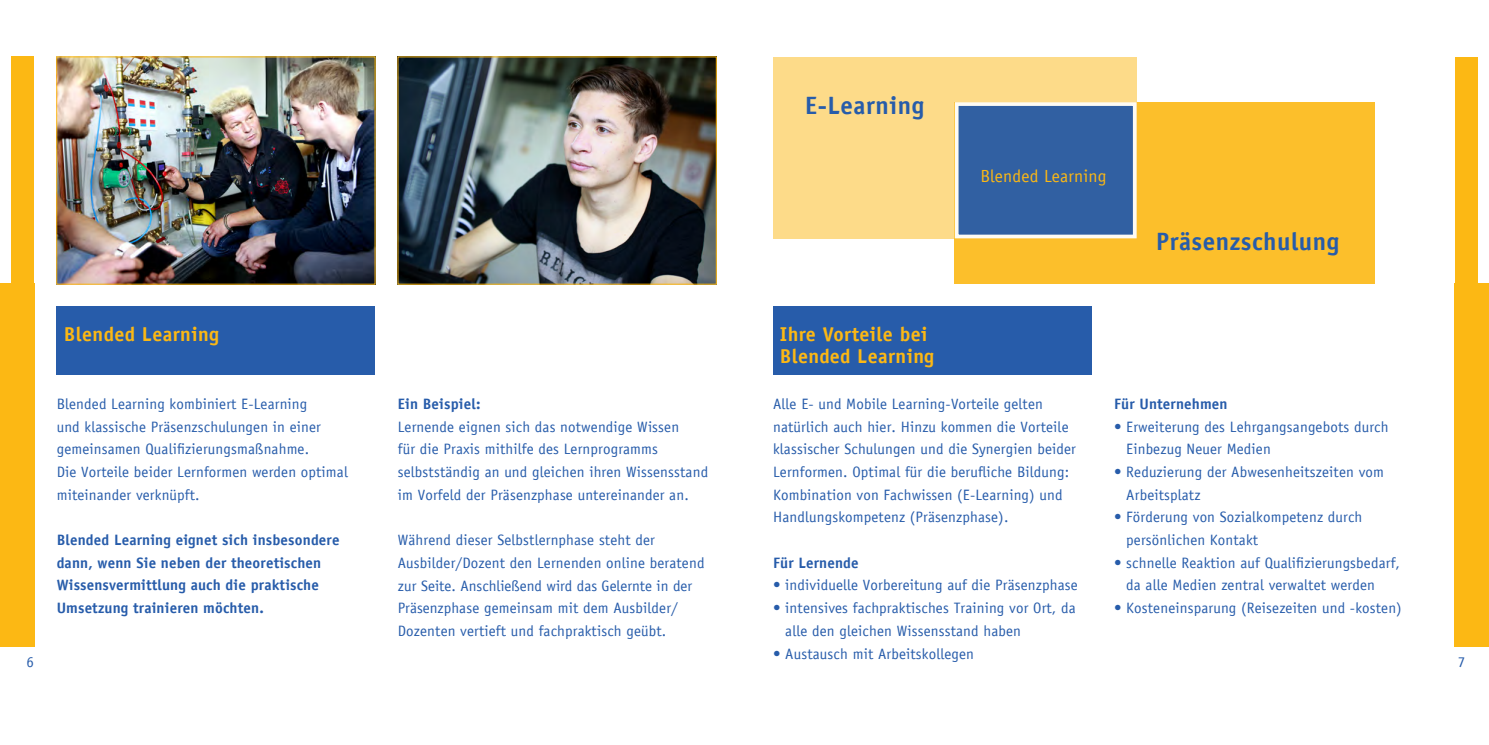
<style>
.page{position:relative;width:1489px;height:745px;background:#fff}
.page>*{position:absolute;margin:0;border:0;box-sizing:border-box;transform-origin:0 0}
.Fließtext__Schema{font:700 25px "Officina Sans";letter-spacing:.02em;color:#275caa}
.txt{font:700 25px "Officina Sans";letter-spacing:.02em;color:#275caa}
.Fließtext__Schema-2{font:700 20px "Officina Sans";letter-spacing:.02em;color:#fcb814}
.txt-2{font:17.5px "Officina Sans";letter-spacing:.01em;color:#fcb814}
.txt-3{font:15px/22.6px "Officina Sans";letter-spacing:.01em;color:#275caa}
.aufzählungen{font:15px/22.6px "Officina Sans";letter-spacing:.01em;color:#275caa}
.txt-4{font:700 15px/22.6px "Officina Sans";letter-spacing:.01em;color:#275caa}
.s1{font-weight:700}
</style>
<div class="page">
<img style="left:59px;top:59px;width:314px;height:223px">
<img style="left:400px;top:59px;width:314px;height:223px">
<div style="left:11px;top:57px;width:23px;height:589px;background:#fcb814"></div>
<div style="left:0;top:283px;width:34px;height:363px;background:#fcb814"></div>
<div style="left:1454px;top:57px;width:23px;height:587px;background:#fcb814"></div>
<div style="left:1454px;top:283px;width:34px;height:363px;background:#fcb814"></div>
<div style="left:57px;top:306px;width:318px;height:68px;background:#275caa"></div>
<div style="left:772px;top:306px;width:319px;height:68px;background:#275caa"></div>
<div style="left:954px;top:102px;width:420px;height:182px;background:#fcbf2b"></div>
<div style="left:772px;top:57px;width:364px;height:181px;background:#fddb89"></div>
<div style="left:954px;top:102px;width:182px;height:136px;background:#3160a2;border:4px solid #fff"></div>
<p class="Fließtext__Schema-2" style="left:64px;top:321px;width:157px">Blended Learning</p>
<p class="txt" style="left:805px;top:89px;width:120px">E-Learning</p>
<p class="txt-2" style="left:980px;top:165px;width:128px">Blended Learning</p>
<p class="Fließtext__Schema-2" style="left:780px;top:321px;width:149px">Ihre Vorteile bei</p>
<p class="Fließtext__Schema-2" style="left:780px;top:344px;width:156px">Blended Learning</p>
<p class="Fließtext__Schema" style="left:1156px;top:226px;width:184px">Präsenzschulung</p>
<p class="txt-3" style="left:57px;top:392px;width:293px">Blended Learning kombiniert E-Learning<br>und klassische Präsenzschulungen in einer gemeinsamen Qualifizierungsmaßnahme.<br>Die Vorteile beider Lernformen werden optimal miteinander verknüpft.</p>
<p class="txt-4" style="left:57px;top:528px;width:284px">Blended Learning eignet sich insbesondere dann, wenn Sie neben der theoretischen Wissensvermittlung auch die praktische Umsetzung trainieren möchten.</p>
<p class="txt-4" style="left:1113px;top:392px;width:115px">Für Unternehmen</p>
<p class="aufzählungen" style="left:1126px;top:415px;width:264px;text-indent:-12px">• Erweiterung des Lehrgangsangebots durch<br>Einbezug Neuer Medien</p>
<p class="aufzählungen" style="left:1126px;top:460px;width:259px;text-indent:-12px">• Reduzierung der Abwesenheitszeiten vom<br>Arbeitsplatz</p>
<p class="aufzählungen" style="left:1126px;top:505px;width:237px;text-indent:-12px">• Förderung von Sozialkompetenz durch persönlichen Kontakt</p>
<p class="aufzählungen" style="left:1126px;top:551px;width:275px;text-indent:-12px">• schnelle Reaktion auf Qualifizierungsbedarf, da alle Medien zentral verwaltet werden</p>
<p class="aufzählungen" style="left:1113px;top:596px;width:289px">• Kosteneinsparung (Reisezeiten und -kosten)</p>
<p class="txt-3" style="left:398px;top:392px;width:312px"><span class="s1">Ein Beispiel:<br></span>Lernende eignen sich das notwendige Wissen<br>für die Praxis mithilfe des Lernprogramms selbstständig an und gleichen ihren Wissensstand im Vorfeld der Präsenzphase untereinander an.</p>
<p class="txt-3" style="left:398px;top:528px;width:308px">Während dieser Selbstlernphase steht der Ausbilder/Dozent den Lernenden online beratend zur Seite. Anschließend wird das Gelernte in der Präsenzphase gemeinsam mit dem Ausbilder/ Dozenten vertieft und fachpraktisch geübt.</p>
<p class="txt-3" style="left:773px;top:392px;width:304px">Alle E- und Mobile Learning-Vorteile gelten natürlich auch hier. Hinzu kommen die Vorteile klassischer Schulungen und die Synergien beider Lernformen. Optimal für die berufliche Bildung:<br>Kombination von Fachwissen (E-Learning) und Handlungskompetenz (Präsenzphase).</p>
<p class="txt-4" style="left:773px;top:551px;width:87px">Für Lernende</p>
<p class="aufzählungen" style="left:773px;top:573px;width:306px">• individuelle Vorbereitung auf die Präsenzphase</p>
<p class="aufzählungen" style="left:785px;top:596px;width:292px;text-indent:-12px">• intensives fachpraktisches Training vor Ort, da alle den gleichen Wissensstand haben</p>
<p class="aufzählungen" style="left:773px;top:641px;width:202px">• Austausch mit Arbeitskollegen</p>
<p class="txt-3" style="left:26px;top:650px;width:9px">6</p>
<p class="txt-3" style="left:1457px;top:650px;width:9px">7</p>
</div>
